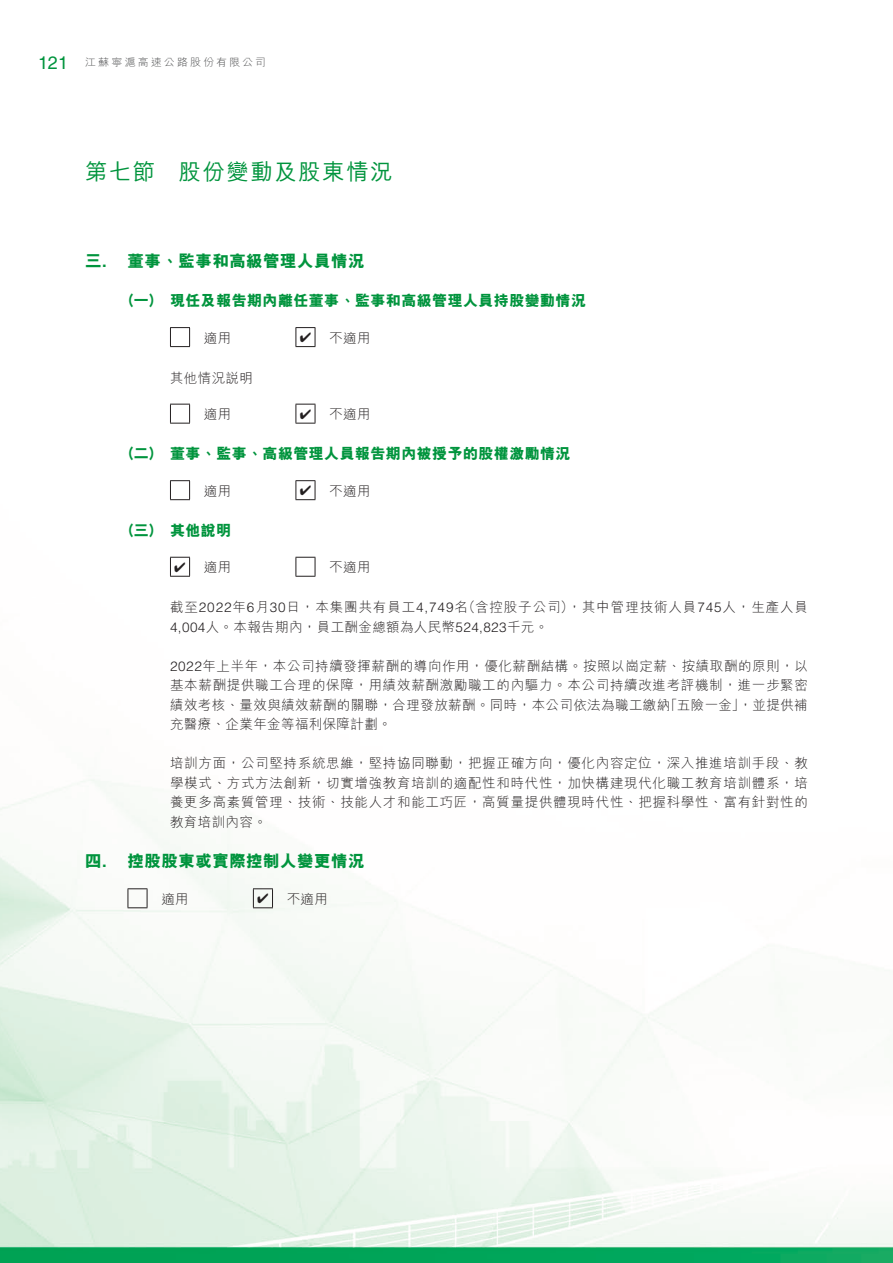
<style>
.page{position:relative;width:893px;height:1263px;background:#fff}
.page>*{position:absolute;margin:0;border:0;box-sizing:border-box;transform-origin:0 0}
.t1{font:500 22.5px "M Hei HK";letter-spacing:.065em;color:#00943d}
.t2{font:18px "Helvetica LT Std";color:#00943d}
.t3{font:800 16.5px "M Hei HK";letter-spacing:.03em;color:#00943d}
.t4{font:800 15px "M Hei HK";letter-spacing:.03em;color:#00943d}
.t5{font:300 13.5px/19.5px "M Hei HK";letter-spacing:.045em;color:#231f20;text-align:right}
.t6{font:300 13.5px/19.5px "M Hei HK";letter-spacing:.065em;color:#231f20}
.t7{font:300 10.5px "M Hei HK";letter-spacing:.195em;color:#4b4c4d;scale:1.05 1}
.s1{font-family:"Helvetica LT Std";font-weight:700}
.s2{font-family:"Helvetica LT Std"}
</style>
<div class="page">
<img style="left:0;top:327px;width:893px;height:936px">
<svg style="left:170px;top:327px;width:20px;height:20px"></svg>
<svg style="left:170px;top:404px;width:20px;height:20px"></svg>
<svg style="left:170px;top:480px;width:20px;height:20px"></svg>
<svg style="left:296px;top:557px;width:20px;height:20px"></svg>
<svg style="left:128px;top:888px;width:20px;height:20px"></svg>
<svg style="left:296px;top:327px;width:20px;height:20px"></svg>
<svg style="left:296px;top:404px;width:20px;height:20px"></svg>
<svg style="left:296px;top:480px;width:20px;height:20px"></svg>
<svg style="left:170px;top:557px;width:20px;height:20px"></svg>
<svg style="left:253px;top:888px;width:20px;height:20px"></svg>
<h2 class="t2" style="left:38px;top:52px;width:31px">121</h2>
<p class="t7" style="left:85px;top:57px;width:174px">江蘇寧滬高速公路股份有限公司</p>
<h1 class="t1" style="left:85px;top:156px;width:72px">第七節</h1>
<h1 class="t1" style="left:179px;top:156px;width:216px">股份變動及股東情況</h1>
<p class="t3" style="left:85px;top:253px;width:23px">三<span class="s1">.</span></p>
<p class="t3" style="left:85px;top:853px;width:23px">四<span class="s1">.</span></p>
<p class="t3" style="left:128px;top:253px;width:239px">董事、監事和高級管理人員情況</p>
<p class="t4" style="left:120px;top:293px;width:44px">（一）</p>
<p class="t4" style="left:120px;top:446px;width:44px">（二）</p>
<p class="t4" style="left:120px;top:523px;width:44px">（三）</p>
<p class="t4" style="left:170px;top:293px;width:417px">現任及報告期內離任董事、監事和高級管理人員持股變動情況</p>
<p class="t5" style="left:204px;top:328px;width:29px">適用</p>
<p class="t5" style="left:170px;top:368px;width:84px">其他情況說明</p>
<p class="t5" style="left:329px;top:328px;width:43px">不適用</p>
<p class="t5" style="left:204px;top:404px;width:29px">適用</p>
<p class="t4" style="left:170px;top:446px;width:402px">董事、監事、高級管理人員報告期內被授予的股權激勵情況</p>
<p class="t5" style="left:329px;top:404px;width:43px">不適用</p>
<p class="t5" style="left:204px;top:481px;width:29px">適用</p>
<p class="t4" style="left:170px;top:523px;width:63px">其他說明</p>
<p class="t5" style="left:329px;top:481px;width:43px">不適用</p>
<p class="t5" style="left:204px;top:557px;width:29px">適用</p>
<p class="t6" style="left:170px;top:597px;width:639px">截至<span class="s2">2022</span>年<span class="s2">6</span>月<span class="s2">30</span>日，本集團共有員工<span class="s2">4,749</span> （名含控股子公司，） 其中管理技術人員<span class="s2">745</span>人，生產人員<br><span class="s2">4,004</span>人。本報告期內，員工酬金總額為人民幣<span class="s2">524,823</span>千元。</p>
<p class="t5" style="left:170px;top:656px;width:639px"><span class="s2">2022</span>年上半年，本公司持續發揮薪酬的導向作用，優化薪酬結構。按照以崗定薪、按績取酬的原則，以基本薪酬提供職工合理的保障，用績效薪酬激勵職工的內驅力。本公司持續改進考評機制，進一步緊密「五險一金，」並提供補</p>
<p class="t5" style="left:329px;top:557px;width:43px">不適用</p>
<p class="t5" style="left:170px;top:695px;width:502px;text-align:left">績效考核、量效與績效薪酬的關聯，合理發放薪酬。同時，本公司依法為職工繳納充醫療、企業年金等福利保障計劃。</p>
<p class="t5" style="left:170px;top:753px;width:639px;text-align:justify">培訓方面，公司堅持系統思維，堅持協同聯動，把握正確方向，優化內容定位，深入推進培訓手段、教學模式、方式方法創新，切實增強教育培訓的適配性和時代性，加快構建現代化職工教育培訓體系，培養更多高素質管理、技術、技能人才和能工巧匠，高質量提供體現時代性、把握科學性、富有針對性的教育培訓內容。</p>
<p class="t3" style="left:128px;top:853px;width:239px">控股股東或實際控制人變更情況</p>
<p class="t5" style="left:161px;top:889px;width:29px">適用</p>
<p class="t5" style="left:287px;top:889px;width:43px">不適用</p>
</div>
